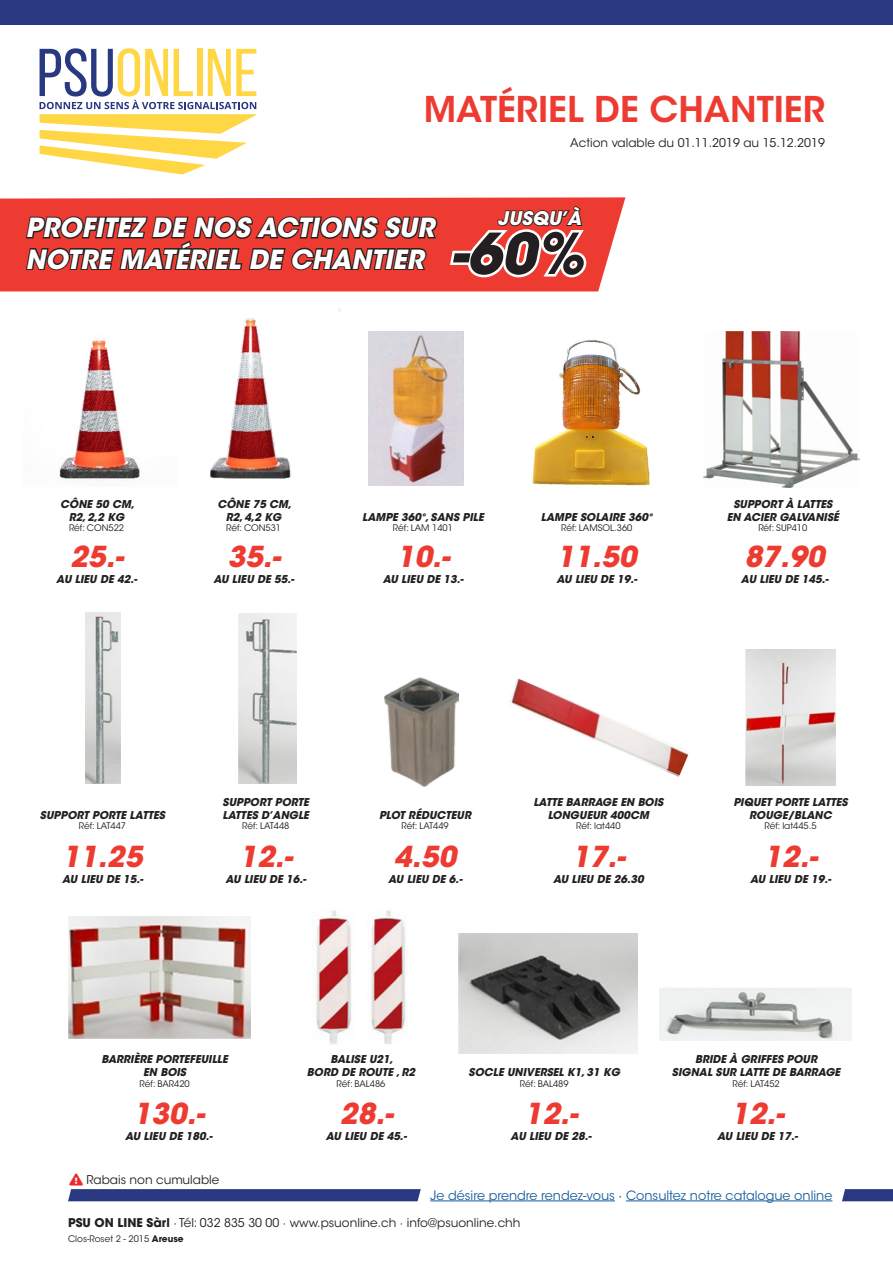
<style>
.page{position:relative;width:893px;height:1263px;background:#fff}
.page>*{position:absolute;margin:0;border:0;box-sizing:border-box;transform-origin:0 0}
.t1{font:italic 700 55.95px "ITC Avant Garde Std";color:#231f20}
.t2{font:600 35.25px "ITC Avant Garde Std";color:#ee3b32}
.t3{font:italic 700 28.65px "ITC Avant Garde Std";color:#ee3b32}
.t4{font:italic 700 26.25px/31.3px "ITC Avant Garde Std";color:#fff}
.t5{font:italic 700 18.75px "ITC Avant Garde Std";color:#fff}
.t6{font:12.75px "ITC Avant Garde Std";color:#175d9e}
.t7{font:12px "ITC Avant Garde Std";color:#231f20}
.t8{font:italic 700 10.8px/12.9px "ITC Avant Garde Std";color:#231f20;text-align:center}
.t9{font:9px "ITC Avant Garde Std";color:#231f20}
.s1{color:#ec2a2d}
.s2{color:#231f20}
.s3{font-weight:700}
</style>
<div class="page">
<div style="left:0;top:0;width:893px;height:24px;background:#283982"></div>
<svg style="left:0;top:197px;width:625px;height:94px;background:#ef4a42"></svg>
<svg style="left:24px;top:215px;width:414px;height:56px;background:#9a2f2a"></svg>
<svg style="left:447px;top:204px;width:142px;height:88px"></svg>
<svg style="left:467px;top:1053px;width:156px;height:1px"></svg>
<img style="left:59px;top:340px;width:81px;height:139px">
<img style="left:210px;top:308px;width:130px;height:171px">
<img style="left:369px;top:332px;width:94px;height:153px">
<img style="left:532px;top:339px;width:118px;height:147px">
<img style="left:511px;top:678px;width:178px;height:99px">
<img style="left:745px;top:650px;width:91px;height:136px">
<img style="left:85px;top:612px;width:35px;height:172px">
<img style="left:703px;top:332px;width:156px;height:156px">
<img style="left:239px;top:614px;width:58px;height:170px">
<img style="left:384px;top:678px;width:75px;height:108px">
<img style="left:458px;top:934px;width:180px;height:119px">
<img style="left:659px;top:988px;width:192px;height:52px">
<img style="left:68px;top:916px;width:183px;height:123px">
<img style="left:367px;top:910px;width:39px;height:134px">
<img style="left:316px;top:910px;width:36px;height:134px">
<svg style="left:68px;top:1189px;width:353px;height:12px;background:#2c3c84"></svg>
<svg style="left:842px;top:1189px;width:51px;height:12px"></svg>
<svg style="left:40px;top:48px;width:216px;height:127px"></svg>
<hr style="left:430px;top:1200px;width:185px;height:1px;background:#175d9e">
<hr style="left:626px;top:1200px;width:206px;height:1px;background:#175d9e">
<h2 class="t2" style="left:424px;top:87px;width:403px">MATÉRIEL DE CHANTIER</h2>
<p class="t7" style="left:570px;top:135px;width:256px">Action valable du 01.11.2019 au 15.12.2019</p>
<h3 class="t4" style="left:26px;top:212px;width:410px">PROFITEZ DE NOS ACTIONS SUR<br>NOTRE MATÉRIEL DE CHANTIER</h3>
<h3 class="t5" style="left:497px;top:206px;width:85px">JUSQU’À</h3>
<h1 class="t1" style="left:451px;top:217px;width:134px">-60%</h1>
<p class="t8" style="left:60px;top:497px;width:76px">CÔNE 50 CM,<br>R2, 2,2 KG</p>
<p class="t9" style="left:69px;top:523px;width:57px">Réf: CON522</p>
<h3 class="t3" style="left:70px;top:538px;width:54px">25.-</h3>
<p class="t8" style="left:56px;top:573px;width:82px">AU LIEU DE 42.-</p>
<p class="t8" style="left:217px;top:497px;width:76px">CÔNE 75 CM,<br>R2, 4,2 KG</p>
<p class="t9" style="left:226px;top:523px;width:57px">Réf: CON531</p>
<h3 class="t3" style="left:227px;top:538px;width:54px">35.-</h3>
<p class="t8" style="left:213px;top:573px;width:82px">AU LIEU DE 55.-</p>
<p class="t8" style="left:362px;top:510px;width:123px">LAMPE 360°, SANS PILE</p>
<p class="t9" style="left:393px;top:523px;width:61px">Réf: LAM 1401</p>
<h3 class="t3" style="left:397px;top:538px;width:54px">10.-</h3>
<p class="t8" style="left:383px;top:573px;width:82px">AU LIEU DE 13.-</p>
<p class="t8" style="left:541px;top:510px;width:113px">LAMPE SOLAIRE 360°</p>
<p class="t9" style="left:561px;top:523px;width:73px">Réf: LAMSOL.360</p>
<h3 class="t3" style="left:557px;top:538px;width:81px">11.50</h3>
<p class="t8" style="left:556px;top:573px;width:82px">AU LIEU DE 19.-</p>
<p class="t8" style="left:727px;top:497px;width:114px">SUPPORT À LATTES<br>EN ACIER GALVANISÉ</p>
<p class="t9" style="left:758px;top:523px;width:50px">Réf: SUP410</p>
<h3 class="t3" style="left:745px;top:538px;width:81px">87.90</h3>
<p class="t8" style="left:741px;top:573px;width:89px">AU LIEU DE 145.-</p>
<p class="t8" style="left:40px;top:808px;width:127px">SUPPORT PORTE LATTES</p>
<p class="t9" style="left:79px;top:821px;width:49px">Réf: LAT447</p>
<h3 class="t3" style="left:62px;top:838px;width:81px">11.25</h3>
<p class="t8" style="left:62px;top:873px;width:82px">AU LIEU DE 15.-</p>
<p class="t8" style="left:222px;top:795px;width:88px;text-align:left">SUPPORT PORTE<br>LATTES D’ANGLE</p>
<p class="t9" style="left:242px;top:821px;width:49px">Réf: LAT448</p>
<h3 class="t3" style="left:239px;top:838px;width:54px">12.-</h3>
<p class="t8" style="left:225px;top:873px;width:82px">AU LIEU DE 16.-</p>
<p class="t8" style="left:379px;top:808px;width:93px">PLOT RÉDUCTEUR</p>
<p class="t9" style="left:401px;top:821px;width:49px">Réf: LAT449</p>
<h3 class="t3" style="left:394px;top:838px;width:64px">4.50</h3>
<p class="t8" style="left:388px;top:873px;width:75px">AU LIEU DE 6.-</p>
<p class="t8" style="left:533px;top:795px;width:132px">LATTE BARRAGE EN BOIS<br>LONGUEUR 400CM</p>
<p class="t9" style="left:576px;top:821px;width:46px">Réf: lat440</p>
<h3 class="t3" style="left:572px;top:838px;width:54px">17.-</h3>
<p class="t8" style="left:553px;top:873px;width:92px">AU LIEU DE 26.30</p>
<p class="t8" style="left:733px;top:795px;width:116px">PIQUET PORTE LATTES<br>ROUGE/BLANC</p>
<p class="t9" style="left:764px;top:821px;width:54px">Réf: lat445.5</p>
<h3 class="t3" style="left:764px;top:838px;width:54px">12.-</h3>
<p class="t8" style="left:750px;top:873px;width:82px">AU LIEU DE 19.-</p>
<p class="t8" style="left:101px;top:1052px;width:128px">BARRIÈRE PORTEFEUILLE<br>EN BOIS</p>
<p class="t9" style="left:140px;top:1078px;width:52px">Réf: BAR420</p>
<h3 class="t3" style="left:133px;top:1094px;width:72px">130.-</h3>
<p class="t8" style="left:125px;top:1129px;width:89px">AU LIEU DE 180.-</p>
<p class="t7" style="left:70px;top:1172px;width:151px"><span class="s1">❑</span> Rabais non cumulable</p>
<p class="t8" style="left:307px;top:1052px;width:110px">BALISE U21,<br>BORD DE ROUTE , R2</p>
<p class="t9" style="left:337px;top:1078px;width:50px">Réf: BAL486</p>
<h3 class="t3" style="left:340px;top:1094px;width:54px">28.-</h3>
<p class="t8" style="left:326px;top:1129px;width:82px">AU LIEU DE 45.-</p>
<p class="t8" style="left:469px;top:1065px;width:153px">SOCLE UNIVERSEL K1, 31 KG</p>
<p class="t9" style="left:520px;top:1078px;width:50px">Réf: BAL489</p>
<h3 class="t3" style="left:525px;top:1094px;width:54px">12.-</h3>
<p class="t8" style="left:511px;top:1129px;width:82px">AU LIEU DE 28.-</p>
<p class="t8" style="left:672px;top:1052px;width:170px">BRIDE À GRIFFES POUR<br>SIGNAL SUR LATTE DE BARRAGE</p>
<p class="t9" style="left:732px;top:1078px;width:49px">Réf: LAT452</p>
<h3 class="t3" style="left:731px;top:1094px;width:54px">12.-</h3>
<p class="t8" style="left:717px;top:1129px;width:82px">AU LIEU DE 17.-</p>
<p class="t6" style="left:430px;top:1187px;width:404px">Je désire prendre rendez-vous <span class="s2">·</span> Consultez notre catalogue online</p>
<p class="t7" style="left:68px;top:1215px;width:454px"><span class="s3">PSU ON LINE Sàrl</span> · Tél: 032 835 30 00 · www.psuonline.ch · info@psuonline.chh</p>
<p class="t9" style="left:68px;top:1233px;width:117px">Clos-Roset 2 - 2015 <span class="s3">Areuse</span></p>
</div>
